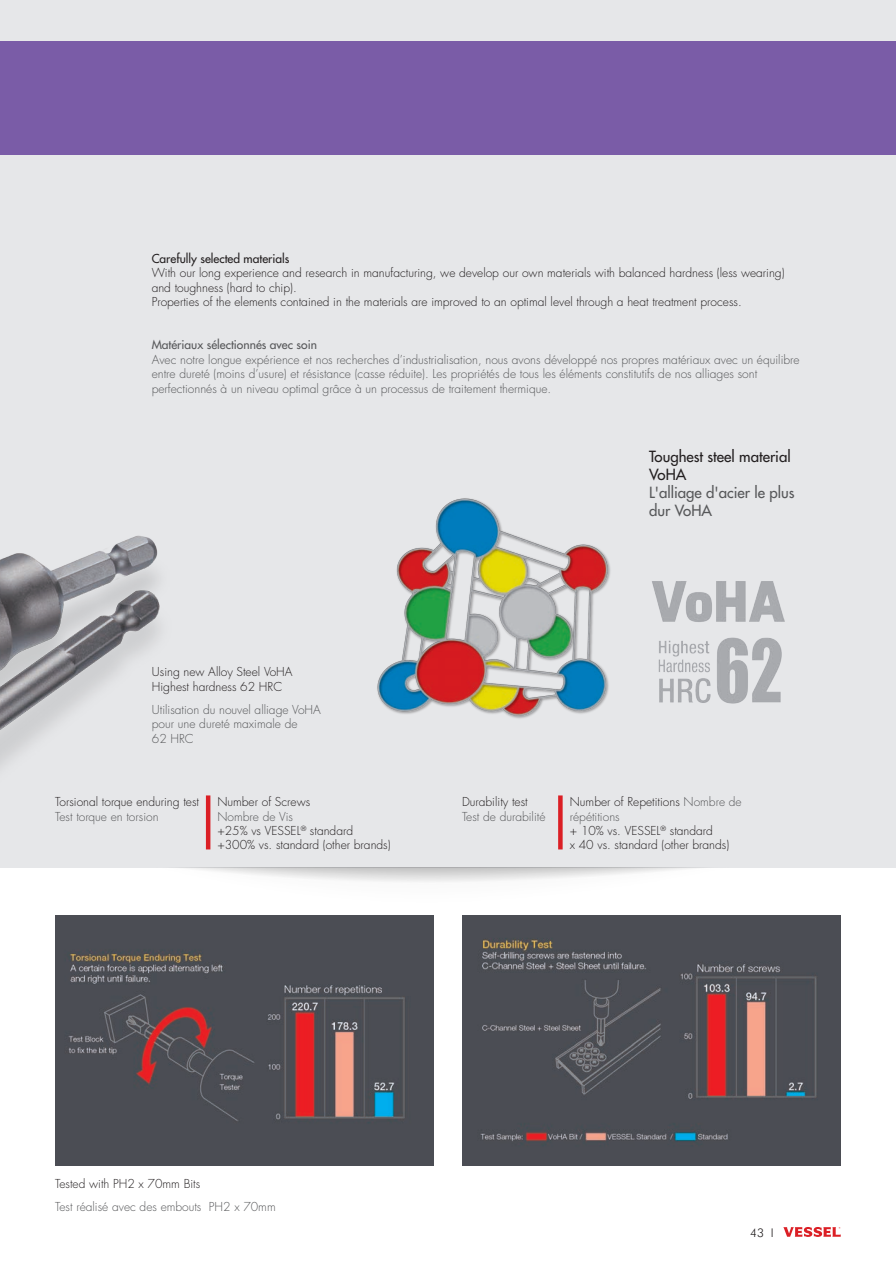
<style>
.page{position:relative;width:896px;height:1266px;background:#fff}
.page>*{position:absolute;margin:0;border:0;box-sizing:border-box;transform-origin:0 0}
.t1{font:15px/18px "Futura";color:#57585a}
.t2{font:15px/18px "Futura";color:#231f20}
.t3{font:300 12px/14.4px "Futura";color:#231f20}
.t4{font:300 12px/14.5px "Futura";color:#57585a}
.t5{font:12px "Futura";color:#57585a}
.t6{font:12px "Futura";color:#231f20}
.t7{font:300 12px "Futura BT";color:#231f20}
.s1{color:#57585a}
</style>
<div class="page">
<div style="left:0;top:0;width:895px;height:867px;background:#e6e7e9"></div>
<div style="left:0;top:41px;width:895px;height:114px;background:#7a5ca7"></div>
<img style="left:389px;top:867px;width:504px;height:117px">
<img style="left:0;top:535px;width:389px;height:347px">
<svg style="left:558px;top:795px;width:4px;height:54px"></svg>
<img style="left:375px;top:498px;width:409px;height:222px">
<img style="left:55px;top:915px;width:379px;height:250px">
<img style="left:462px;top:915px;width:378px;height:250px">
<hr style="left:206px;top:795px;width:4px;height:54px;background:#db1f25">
<svg style="left:783px;top:1227px;width:57px;height:9px"></svg>
<p class="t6" style="left:152px;top:251px;width:139px">Carefully selected materials</p>
<p class="t3" style="left:152px;top:266px;width:634px">With our long experience and research in manufacturing, we develop our own materials with balanced hardness (less wearing) and toughness (hard to chip).<br>Properties of the elements contained in the materials are improved to an optimal level through a heat treatment process.</p>
<p class="t5" style="left:152px;top:337px;width:167px">Matériaux sélectionnés avec soin</p>
<p class="t4" style="left:152px;top:352px;width:649px">Avec notre longue expérience et nos recherches d’industrialisation, nous avons développé nos propres matériaux avec un équilibre entre dureté (moins d’usure) et résistance (casse réduite). Les propriétés de tous les éléments constitutifs de nos alliages sont perfectionnés à un niveau optimal grâce à un processus de traitement thermique.</p>
<p class="t3" style="left:152px;top:665px;width:142px">Using new Alloy Steel VoHA<br>Highest hardness 62 HRC</p>
<p class="t4" style="left:152px;top:702px;width:170px">Utilisation du nouvel alliage VoHA pour une dureté maximale de<br>62 HRC</p>
<p class="t3" style="left:55px;top:795px;width:145px">Torsional torque enduring test</p>
<p class="t3" style="left:217px;top:795px;width:94px">Number of Screws</p>
<p class="t4" style="left:55px;top:809px;width:105px">Test torque en torsion</p>
<p class="t3" style="left:217px;top:809px;width:175px"><span class="s1">Nombre de Vis<br></span>+25% vs VESSEL<sup>®</sup> standard +300% vs. standard (other brands)</p>
<p class="t2" style="left:649px;top:448px;width:143px">Toughest steel material<br>VoHA</p>
<p class="t1" style="left:649px;top:484px;width:147px">L'alliage d'acier le plus dur VoHA</p>
<p class="t3" style="left:462px;top:795px;width:67px">Durability test</p>
<p class="t4" style="left:462px;top:809px;width:85px">Test de durabilité</p>
<p class="t3" style="left:569px;top:795px;width:173px">Number of Repetitions <span class="s1">Nombre de répétitions<br></span>+ 10% vs. VESSEL<sup>®</sup> standard<br>x 40 vs. standard (other brands)</p>
<p class="t3" style="left:55px;top:1176px;width:146px">Tested with PH2 x 70mm Bits</p>
<p class="t4" style="left:55px;top:1199px;width:222px">Test réalisé avec des embouts PH2 x 70mm</p>
<p class="t7" style="left:750px;top:1225px;width:25px">43 I</p>
</div>
